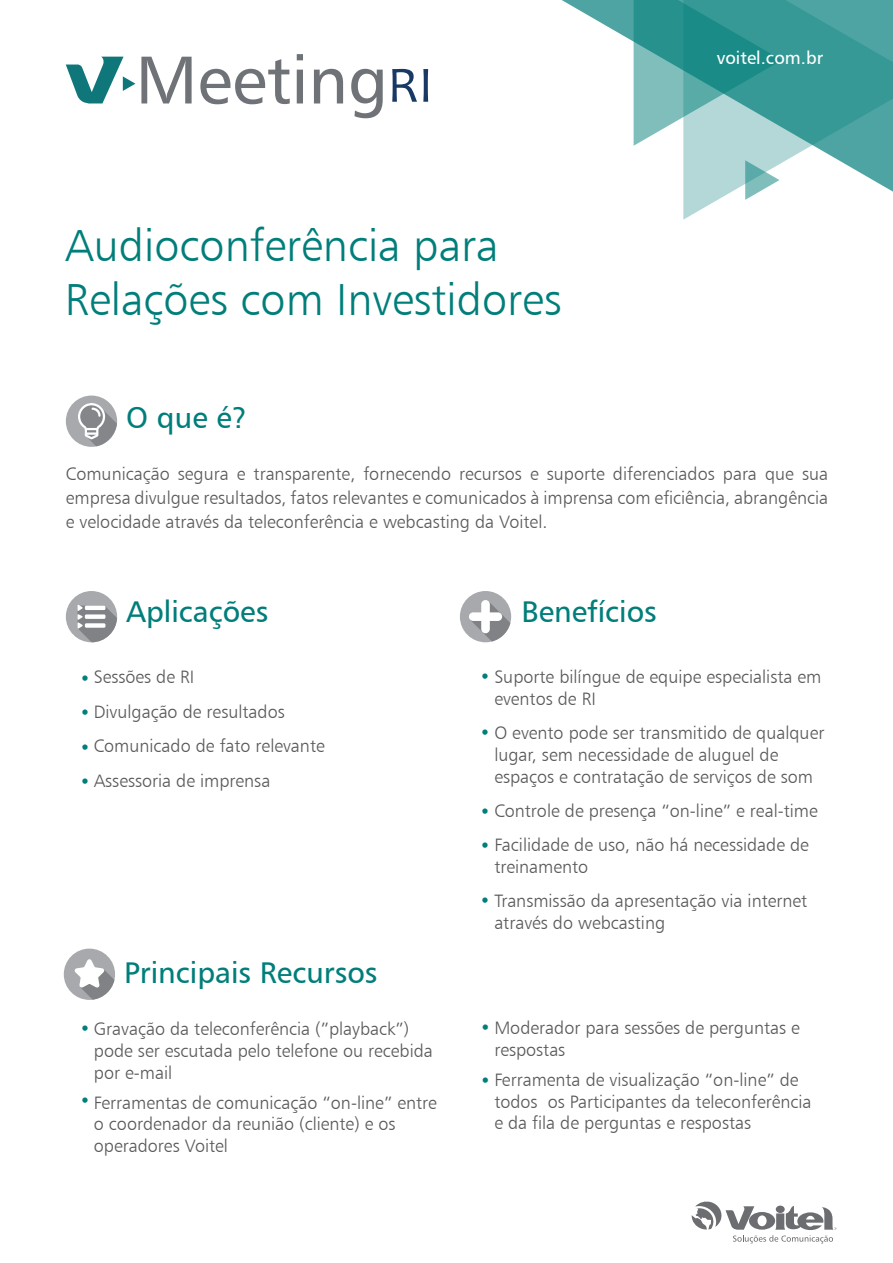
<style>
.page{position:relative;width:893px;height:1263px;background:#fff}
.page>*{position:absolute;margin:0;border:0;box-sizing:border-box;transform-origin:0 0}
.t1{font:45px/54px "Humanist 777 BT Light B";color:#007e7a}
.t2{font:30px "Humanist 777 BT Roman B";color:#007e7a}
.t3{font:18px/21.6px "Humanist 777 BT Light B";color:#57585a}
.t4{font:18px "Humanist 777 BT Roman B";color:#fff}
.s1{color:#007e7a}
</style>
<div class="page">
<div style="left:66px;top:396px;width:51px;height:51px;background:#a8a9ad;border-radius:50%"></div>
<svg style="left:78px;top:403px;width:39px;height:43px"></svg>
<div style="left:66px;top:591px;width:51px;height:51px;background:#a8a9ad;border-radius:50%"></div>
<svg style="left:77px;top:604px;width:40px;height:38px"></svg>
<div style="left:460px;top:591px;width:51px;height:51px;background:#a8a9ad;border-radius:50%"></div>
<svg style="left:469px;top:600px;width:41px;height:41px"></svg>
<svg style="left:683px;top:204px;width:27px;height:16px"></svg>
<svg style="left:562px;top:0;width:331px;height:204px"></svg>
<svg style="left:392px;top:69px;width:25px;height:33px"></svg>
<svg style="left:423px;top:69px;width:5px;height:33px"></svg>
<svg style="left:141px;top:57px;width:51px;height:46px"></svg>
<svg style="left:200px;top:59px;width:90px;height:45px"></svg>
<svg style="left:297px;top:54px;width:6px;height:49px"></svg>
<svg style="left:314px;top:69px;width:29px;height:34px"></svg>
<svg style="left:351px;top:69px;width:32px;height:49px"></svg>
<svg style="left:66px;top:57px;width:69px;height:47px"></svg>
<div style="left:64px;top:948px;width:51px;height:52px;background:#a8a9ad;border-radius:50%"></div>
<svg style="left:67px;top:955px;width:47px;height:45px"></svg>
<svg style="left:691px;top:1201px;width:145px;height:42px"></svg>
<h1 class="t1" style="left:65px;top:217px;width:498px">Audioconferência para<br>Relações com Investidores</h1>
<h2 class="t2" style="left:126px;top:399px;width:122px">O que é?</h2>
<p class="t4" style="left:717px;top:47px;width:108px">voitel.com.br</p>
<p class="t3" style="left:66px;top:461px;width:764px;line-height:24px;text-align:justify">Comunicação segura e transparente, fornecendo recursos e suporte diferenciados para que sua empresa divulgue resultados, fatos relevantes e comunicados à imprensa com eficiência, abrangência e velocidade através da teleconferência e webcasting da Voitel.</p>
<h2 class="t2" style="left:126px;top:592px;width:144px">Aplicações</h2>
<h2 class="t2" style="left:521px;top:593px;width:137px">Benefícios</h2>
<p class="t3" style="left:80px;top:666px;width:116px"><span class="s1">•</span> Sessões de RI</p>
<p class="t3" style="left:80px;top:700px;width:207px"><span class="s1">•</span> Divulgação de resultados</p>
<p class="t3" style="left:80px;top:735px;width:247px"><span class="s1">•</span> Comunicado de fato relevante</p>
<p class="t3" style="left:80px;top:769px;width:192px"><span class="s1">•</span> Assessoria de imprensa</p>
<h2 class="t2" style="left:124px;top:954px;width:255px">Principais Recursos</h2>
<p class="t3" style="left:80px;top:1018px;width:331px"><span class="s1">•</span> Gravação da teleconferência (”playback”)</p>
<p class="t3" style="left:94px;top:1040px;width:340px">pode ser escutada pelo telefone ou recebida por e-mail</p>
<p class="t3" style="left:94px;top:1113px;width:303px">o coordenador da reunião (cliente) e os operadores Voitel</p>
<p class="t3" style="left:80px;top:1091px;width:359px"><span class="s1">•</span> Ferramentas de comunicação “on-line” entre</p>
<p class="t3" style="left:494px;top:666px;width:328px;text-indent:-14px"><span class="s1">•</span> Suporte bilíngue de equipe especialista em eventos de RI</p>
<p class="t3" style="left:494px;top:722px;width:332px;text-indent:-14px"><span class="s1">•</span> O evento pode ser transmitido de qualquer lugar, sem necessidade de aluguel de espaços e contratação de serviços de som</p>
<p class="t3" style="left:480px;top:800px;width:339px"><span class="s1">•</span> Controle de presença “on-line” e real-time</p>
<p class="t3" style="left:494px;top:834px;width:316px;text-indent:-14px"><span class="s1">•</span> Facilidade de uso, não há necessidade de treinamento</p>
<p class="t3" style="left:494px;top:890px;width:314px;text-indent:-14px"><span class="s1">•</span> Transmissão da apresentação via internet através do webcasting</p>
<p class="t3" style="left:480px;top:1017px;width:321px"><span class="s1">•</span> Moderador para sessões de perguntas e</p>
<p class="t3" style="left:480px;top:1069px;width:320px"><span class="s1">•</span> Ferramenta de visualização “on-line” de</p>
<p class="t3" style="left:494px;top:1038px;width:72px">respostas</p>
<p class="t3" style="left:494px;top:1090px;width:319px">todos os Participantes da teleconferência e da fila de perguntas e respostas</p>
</div>
